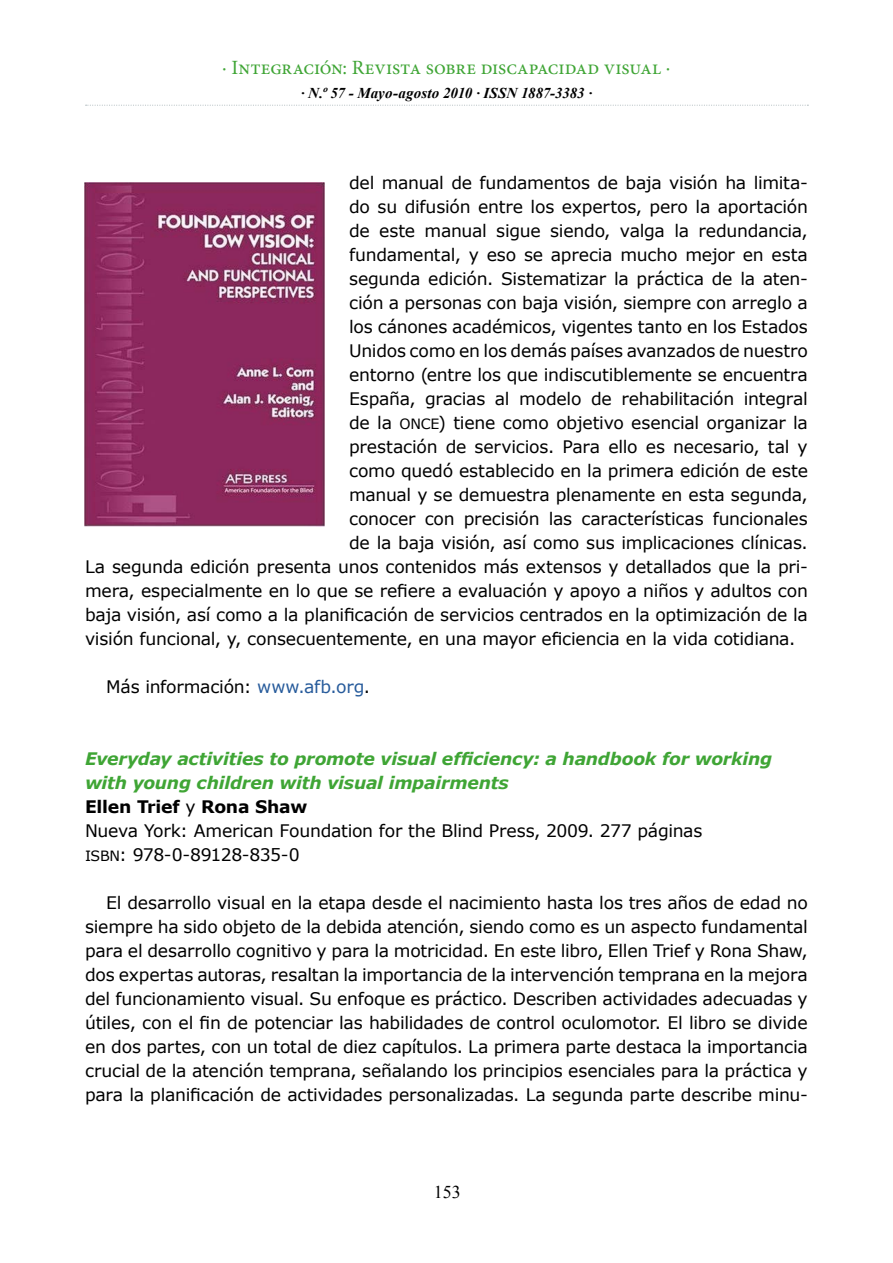
<style>
.page{position:relative;width:893px;height:1263px;background:#fff}
.page>*{position:absolute;margin:0;border:0;box-sizing:border-box;transform-origin:0 0}
.t1{font:20.25px "Minion Pro";letter-spacing:-.005em;color:#3fa535}
.t2{font:18px "Times New Roman";color:#000}
.t3{font:17.25px/24px "Verdana";letter-spacing:-.015em;color:#000;text-align:justify}
.t4{font:italic 700 17.25px/24px "Verdana";letter-spacing:-.015em;color:#3fa535}
.t5{font:700 17.25px "Verdana";letter-spacing:-.015em;color:#000}
.t6{font:italic 700 15px "Times New Roman";color:#000}
.s1{font-size:14.1px}
.s2{color:#275b9b}
.s3{font-weight:400}
</style>
<div class="page">
<svg style="left:86px;top:105px;width:722px;height:1px"></svg>
<img style="left:84px;top:183px;width:240px;height:343px">
<p class="t1" style="left:222px;top:54px;width:450px">· Integración: Revista sobre discapacidad visual ·</p>
<p class="t6" style="left:301px;top:83px;width:293px">· N.º 57 - Mayo-agosto 2010 · ISSN 1887-3383 ·</p>
<p class="t3" style="left:349px;top:170px;width:460px">del manual de fundamentos de baja visión ha limita-</p>
<p class="t3" style="left:349px;top:194px;width:460px">do su difusión entre los expertos, pero la aportación</p>
<p class="t3" style="left:349px;top:218px;width:460px">de este manual sigue siendo, valga la redundancia,</p>
<p class="t3" style="left:349px;top:242px;width:460px">fundamental, y eso se aprecia mucho mejor en esta</p>
<p class="t3" style="left:349px;top:266px;width:460px">segunda edición. Sistematizar la práctica de la aten-</p>
<p class="t3" style="left:349px;top:290px;width:460px">ción a personas con baja visión, siempre con arreglo a</p>
<p class="t3" style="left:349px;top:314px;width:460px">los cánones académicos, vigentes tanto en los Estados</p>
<p class="t3" style="left:349px;top:338px;width:460px">Unidos como en los demás países avanzados de nuestro</p>
<p class="t3" style="left:349px;top:362px;width:460px">entorno (entre los que indiscutiblemente se encuentra</p>
<p class="t3" style="left:349px;top:386px;width:460px">España, gracias al modelo de rehabilitación integral</p>
<p class="t3" style="left:349px;top:410px;width:460px">de la <span class="s1">ONCE</span>) tiene como objetivo esencial organizar la</p>
<p class="t3" style="left:349px;top:434px;width:460px">prestación de servicios. Para ello es necesario, tal y</p>
<p class="t3" style="left:349px;top:458px;width:460px">como quedó establecido en la primera edición de este</p>
<p class="t3" style="left:349px;top:482px;width:460px">manual y se demuestra plenamente en esta segunda,</p>
<p class="t3" style="left:349px;top:506px;width:460px">conocer con precisión las características funcionales</p>
<p class="t3" style="left:349px;top:530px;width:460px">de la baja visión, así como sus implicaciones clínicas.</p>
<p class="t3" style="left:85px;top:554px;width:724px">La segunda edición presenta unos contenidos más extensos y detallados que la pri-</p>
<p class="t3" style="left:85px;top:578px;width:724px">mera, especialmente en lo que se refiere a evaluación y apoyo a niños y adultos con</p>
<p class="t3" style="left:85px;top:602px;width:724px">baja visión, así como a la planificación de servicios centrados en la optimización de la</p>
<p class="t3" style="left:85px;top:626px;width:712px">visión funcional, y, consecuentemente, en una mayor eficiencia en la vida cotidiana.</p>
<p class="t3" style="left:106px;top:674px;width:265px">Más información: <span class="s2">www.afb.org</span>.</p>
<h2 class="t4" style="left:85px;top:746px;width:689px">Everyday activities to promote visual efficiency: a handbook for working with young children with visual impairments</h2>
<p class="t5" style="left:85px;top:796px;width:224px">Ellen Trief <span class="s3">y</span> Rona Shaw</p>
<p class="t3" style="left:85px;top:818px;width:619px">Nueva York: American Foundation for the Blind Press, 2009. 277 páginas</p>
<p class="t3" style="left:85px;top:842px;width:216px"><span class="s1">ISBN</span>: 978-0-89128-835-0</p>
<p class="t3" style="left:85px;top:890px;width:724px;text-indent:21px">El desarrollo visual en la etapa desde el nacimiento hasta los tres años de edad no siempre ha sido objeto de la debida atención, siendo como es un aspecto fundamental para el desarrollo cognitivo y para la motricidad. En este libro, Ellen Trief y Rona Shaw, dos expertas autoras, resaltan la importancia de la intervención temprana en la mejora del funcionamiento visual. Su enfoque es práctico. Describen actividades adecuadas y útiles, con el fin de potenciar las habilidades de control oculomotor. El libro se divide en dos partes, con un total de diez capítulos. La primera parte destaca la importancia crucial de la atención temprana, señalando los principios esenciales para la práctica y para la planificación de actividades personalizadas. La segunda parte describe minu-</p>
<p class="t2" style="left:434px;top:1180px;width:28px">153</p>
</div>
